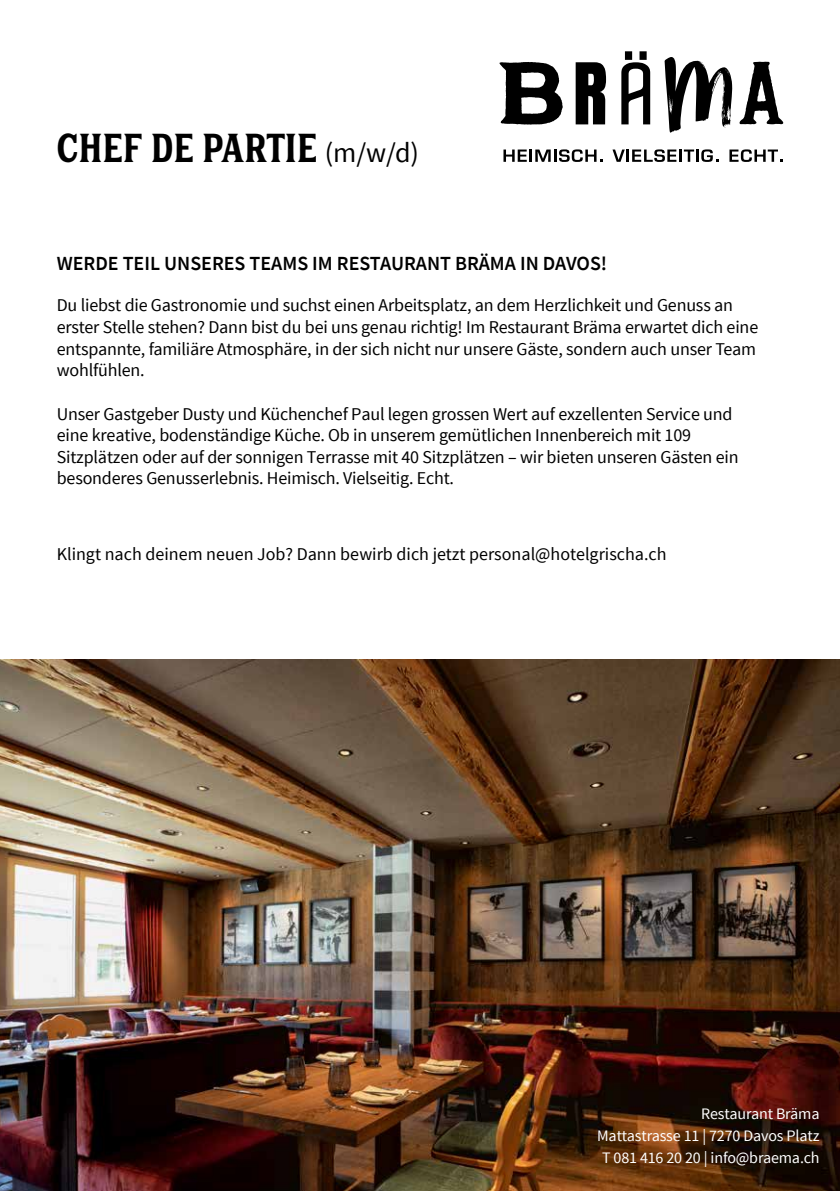
<style>
.page{position:relative;width:840px;height:1191px;background:#fff}
.page>*{position:absolute;margin:0;border:0;box-sizing:border-box;transform-origin:0 0}
.t1{font:37.8px "Hanley Block Display";letter-spacing:-.005em;color:#000}
.t2{font:600 20px "Source Sans Pro";color:#000}
.t3{font:18px/21.6px "Source Sans Pro";letter-spacing:-.01em;color:#000}
.t4{font:16px/22px "Source Sans Pro";letter-spacing:-.01em;color:#fff;text-align:right}
.s1{font-family:"Source Sans Pro";font-size:28px}
</style>
<div class="page">
<img style="left:0;top:659px;width:839px;height:532px">
<svg style="left:499px;top:62px;width:63px;height:63px"></svg>
<svg style="left:503px;top:149px;width:99px;height:13px"></svg>
<svg style="left:612px;top:149px;width:105px;height:13px"></svg>
<svg style="left:729px;top:149px;width:53px;height:13px"></svg>
<svg style="left:664px;top:57px;width:68px;height:76px"></svg>
<svg style="left:621px;top:51px;width:28px;height:73px"></svg>
<svg style="left:575px;top:62px;width:30px;height:62px;background:#252525"></svg>
<svg style="left:739px;top:62px;width:43px;height:62px"></svg>
<h1 class="t1" style="left:57px;top:125px;width:363px">CHEF DE PARTIE <span class="s1">(m/w/d)</span></h1>
<p class="t2" style="left:57px;top:250px;width:551px">WERDE TEIL UNSERES TEAMS IM RESTAURANT BRÄMA IN DAVOS!</p>
<p class="t3" style="left:57px;top:295px;width:702px">Du liebst die Gastronomie und suchst einen Arbeitsplatz, an dem Herzlichkeit und Genuss an erster Stelle stehen? Dann bist du bei uns genau richtig! Im Restaurant Bräma erwartet dich eine entspannte, familiäre Atmosphäre, in der sich nicht nur unsere Gäste, sondern auch unser Team wohlfühlen.</p>
<p class="t3" style="left:57px;top:403px;width:683px">Unser Gastgeber Dusty und Küchenchef Paul legen grossen Wert auf exzellenten Service und eine kreative, bodenständige Küche. Ob in unserem gemütlichen Innenbereich mit 109<br>Sitzplätzen oder auf der sonnigen Terrasse mit 40 Sitzplätzen – wir bieten unseren Gästen ein besonderes Genusserlebnis. Heimisch. Vielseitig. Echt.</p>
<p class="t3" style="left:57px;top:544px;width:611px">Klingt nach deinem neuen Job? Dann bewirb dich jetzt personal@hotelgrischa.ch</p>
<p class="t4" style="left:597px;top:1102px;width:224px">Restaurant Bräma<br>Mattastrasse 11 | 7270 Davos Platz<br>T 081 416 20 20 | info@braema.ch</p>
</div>
